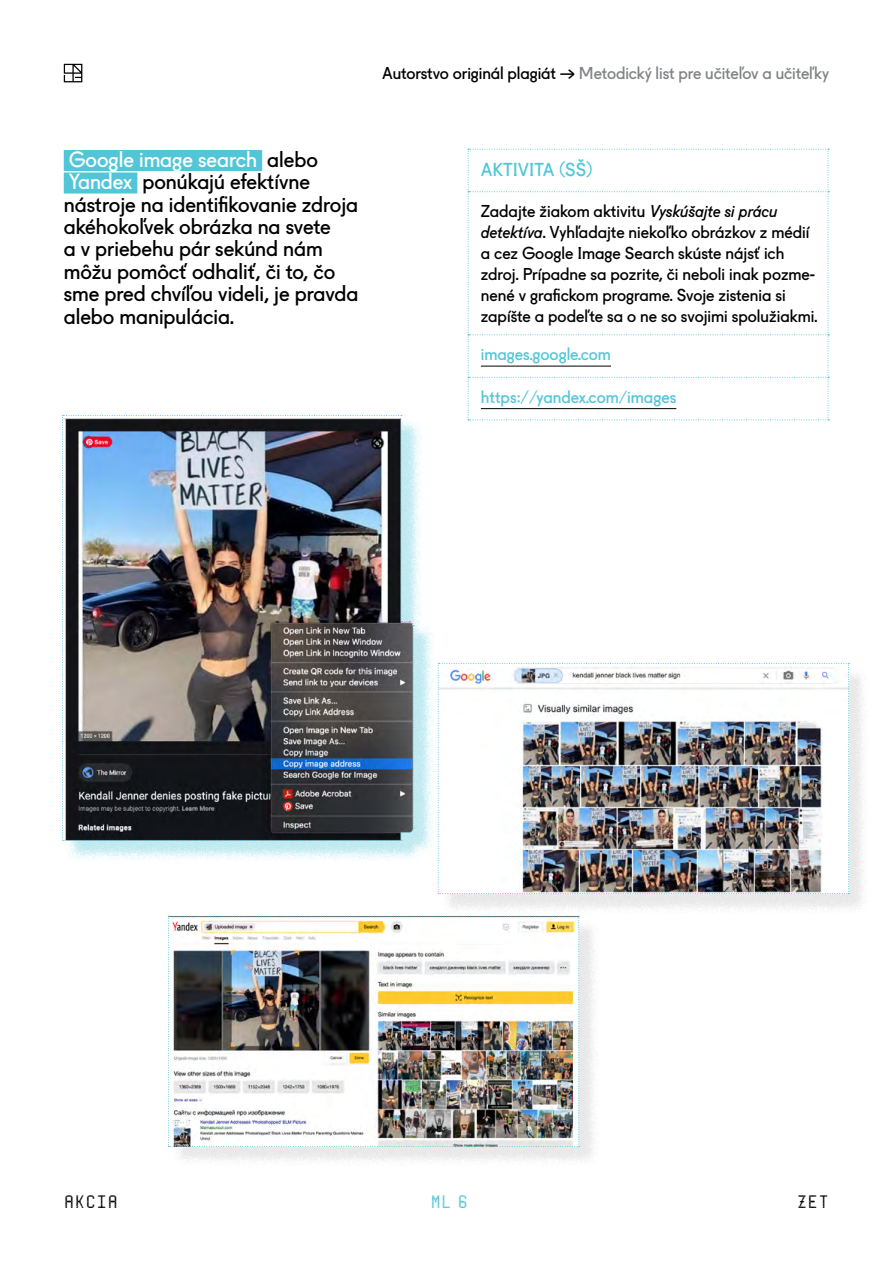
<style>
.page{position:relative;width:893px;height:1263px;background:#fff}
.page>*{position:absolute;margin:0;border:0;box-sizing:border-box;transform-origin:0 0}
.t1{font:21px/22.5px "Fugue";color:#000}
.t2{font:18px "Fugue";color:#52c6d8}
.t3{font:18px "Terminal One";letter-spacing:.015em;color:#000}
.t4{font:18px "Terminal One";color:#52c6d8}
.t5{font:16.5px/21px "Fugue";color:#000}
.t6{font:16.5px "Fugue";color:#52c6d8}
.t7{font:16.5px "Fugue";letter-spacing:-.005em;color:#808285}
.s1{color:#fff}
.s2{font-style:italic}
</style>
<div class="page">
<div style="left:64px;top:150px;width:198px;height:21px;background:#52c6d8"></div>
<div style="left:64px;top:173px;width:73px;height:21px;background:#52c6d8"></div>
<svg style="left:468px;top:149px;width:361px;height:271px"></svg>
<hr style="left:481px;top:366px;width:130px;height:1px;background:#000">
<hr style="left:481px;top:408px;width:195px;height:1px;background:#000">
<svg style="left:64px;top:64px;width:18px;height:18px"></svg>
<div style="left:441px;top:666px;width:428px;height:249px;background:#000;opacity:.1"></div>
<img style="left:438px;top:663px;width:411px;height:231px">
<div style="left:171px;top:919px;width:429px;height:248px;background:#000;opacity:.1"></div>
<img style="left:168px;top:916px;width:412px;height:231px">
<div style="left:65px;top:418px;width:369px;height:443px;background:#52c6d8;opacity:.4"></div>
<img style="left:62px;top:415px;width:352px;height:426px">
<p class="t5" style="left:382px;top:61px;width:175px">Autorstvo originál plagiát</p>
<p class="t7" style="left:579px;top:60px;width:252px">Metodický list pre učiteľov a učiteľky</p>
<p class="t1" style="left:64px;top:146px;width:296px"><span class="s1">Google image search</span> alebo<br><span class="s1">Yandex</span> ponúkajú efektívne nástroje na identifikovanie zdroja akéhokoľvek obrázka na svete<br>a v priebehu pár sekúnd nám môžu pomôcť odhaliť, či to, čo sme pred chvíľou videli, je pravda alebo manipulácia.</p>
<p class="t2" style="left:481px;top:155px;width:113px">AKTIVITA (SŠ)</p>
<p class="t5" style="left:481px;top:199px;width:338px">Zadajte žiakom aktivitu <span class="s2">Vyskúšajte si prácu detektíva</span>. Vyhľadajte niekoľko obrázkov z médií a cez Google Image Search skúste nájsť ich zdroj. Prípadne sa pozrite, či neboli inak pozme&shy;nené v grafickom programe. Svoje zistenia si zapíšte a podeľte sa o ne so svojimi spolužiakmi.</p>
<p class="t6" style="left:481px;top:341px;width:132px">images.google.com</p>
<p class="t6" style="left:481px;top:384px;width:197px">https://yandex.com/images</p>
<p class="t3" style="left:64px;top:1189px;width:56px">AKCIA</p>
<p class="t3" style="left:797px;top:1189px;width:34px">ZET</p>
<p class="t4" style="left:430px;top:1189px;width:39px">ML 6</p>
</div>
